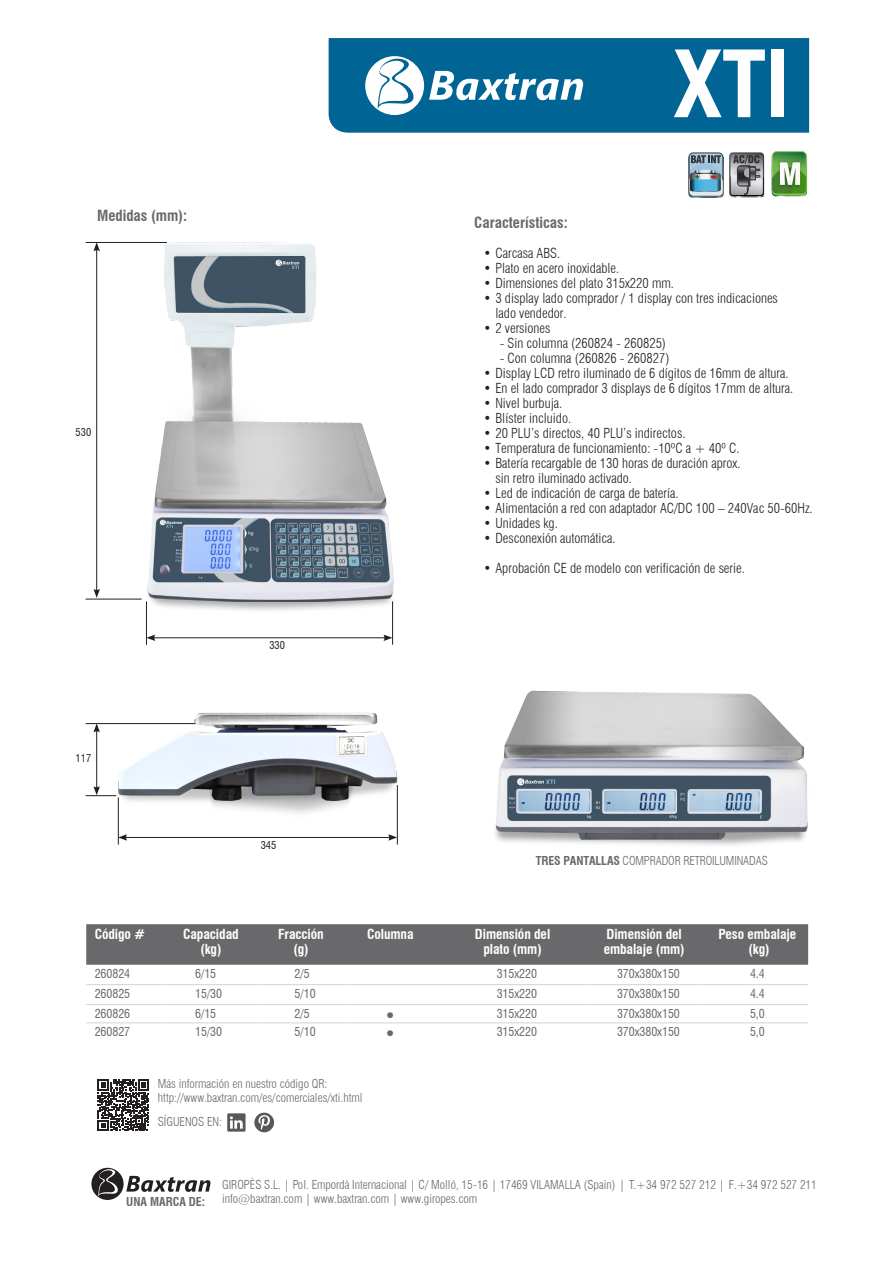
<style>
.page{position:relative;width:893px;height:1263px;background:#fff}
.page>*{position:absolute;margin:0;border:0;box-sizing:border-box;transform-origin:0 0}
.t1{font:700 condensed 90px "Swiss 721 BT";color:#fff}
.CARACTERISTICAS_I_FU{font:700 condensed 15px "Swiss 721 BT";color:#69696c}
.TITULAR_PEQ{font:700 condensed 15px "Swiss 721 BT";letter-spacing:-.005em;color:#69696c}
.PUNTS_DE_TEXTE{font:300 condensed 13.5px "Swiss 721 BT";color:#231f20}
.TITULARS_TAULES{font:700 condensed 13.5px "Swiss 721 BT";letter-spacing:-.005em;color:#fff}
.TITULAR_PEQ-2{font:700 condensed 13.5px "Swiss 721 BT";letter-spacing:-.005em;color:#fff}
.FAMILIES-PUNTS{font:700 13.5px "Arial";color:#69696c}
.cos_texte_capçal{font:300 condensed 12px "Swiss 721 BT";color:#69696c}
.TITULAR_PEQ-3{font:condensed 12px "Swiss 721 BT";letter-spacing:-.005em;color:#69696c}
.t2{font:700 condensed 12px "Swiss 721 BT";color:#69696c}
.LLETRES_COTES{font:condensed 10.5px "Swiss 721 BT";color:#231f20}
.s1{font-weight:700}
.s2{font-stretch:expanded}
</style>
<div class="page">
<hr style="left:96px;top:249px;width:1px;height:342px;background:#231f20">
<svg style="left:93px;top:589px;width:6px;height:9px"></svg>
<svg style="left:93px;top:243px;width:6px;height:8px"></svg>
<hr style="left:86px;top:599px;width:56px;height:1px;background:#231f20">
<hr style="left:86px;top:242px;width:81px;height:1px;background:#231f20">
<hr style="left:96px;top:730px;width:1px;height:59px;background:#231f20">
<svg style="left:93px;top:786px;width:6px;height:9px"></svg>
<svg style="left:93px;top:724px;width:6px;height:8px"></svg>
<hr style="left:86px;top:795px;width:30px;height:1px;background:#231f20">
<hr style="left:86px;top:723px;width:115px;height:1px;background:#231f20">
<img style="left:99px;top:242px;width:295px;height:389px">
<hr style="left:153px;top:637px;width:233px;height:1px;background:#231f20">
<svg style="left:147px;top:634px;width:8px;height:7px"></svg>
<svg style="left:383px;top:634px;width:9px;height:7px"></svg>
<hr style="left:146px;top:601px;width:1px;height:44px;background:#231f20">
<img style="left:99px;top:712px;width:299px;height:129px">
<img style="left:495px;top:690px;width:313px;height:155px">
<div style="left:329px;top:38px;width:480px;height:95px;background:#006494"></div>
<svg style="left:365px;top:56px;width:218px;height:59px"></svg>
<hr style="left:125px;top:837px;width:266px;height:1px;background:#231f20">
<svg style="left:119px;top:834px;width:8px;height:7px"></svg>
<svg style="left:388px;top:834px;width:9px;height:7px"></svg>
<hr style="left:118px;top:797px;width:1px;height:47px;background:#231f20">
<hr style="left:397px;top:785px;width:1px;height:59px;background:#231f20">
<svg style="left:91px;top:1168px;width:119px;height:32px"></svg>
<hr style="left:392px;top:601px;width:1px;height:44px;background:#231f20">
<svg style="left:227px;top:1113px;width:19px;height:19px"></svg>
<svg style="left:254px;top:1113px;width:20px;height:19px"></svg>
<svg style="left:98px;top:1079px;width:51px;height:52px"></svg>
<div style="left:86px;top:924px;width:722px;height:41px;background:#69696c"></div>
<hr style="left:86px;top:984px;width:79px;height:1px;background:#d0d4d8">
<hr style="left:165px;top:984px;width:91px;height:1px;background:#d0d4d8">
<hr style="left:256px;top:984px;width:90px;height:1px;background:#d0d4d8">
<hr style="left:346px;top:984px;width:89px;height:1px;background:#d0d4d8">
<hr style="left:435px;top:984px;width:155px;height:1px;background:#d0d4d8">
<hr style="left:590px;top:984px;width:108px;height:1px;background:#d0d4d8">
<hr style="left:698px;top:984px;width:110px;height:1px;background:#d0d4d8">
<hr style="left:86px;top:1004px;width:79px;height:1px;background:#d0d4d8">
<hr style="left:165px;top:1004px;width:91px;height:1px;background:#d0d4d8">
<hr style="left:256px;top:1004px;width:90px;height:1px;background:#d0d4d8">
<hr style="left:346px;top:1004px;width:89px;height:1px;background:#d0d4d8">
<hr style="left:435px;top:1004px;width:155px;height:1px;background:#d0d4d8">
<hr style="left:590px;top:1004px;width:108px;height:1px;background:#d0d4d8">
<hr style="left:698px;top:1004px;width:110px;height:1px;background:#d0d4d8">
<hr style="left:86px;top:1022px;width:79px;height:1px;background:#d0d4d8">
<hr style="left:165px;top:1022px;width:91px;height:1px;background:#d0d4d8">
<hr style="left:256px;top:1022px;width:90px;height:1px;background:#d0d4d8">
<hr style="left:346px;top:1022px;width:89px;height:1px;background:#d0d4d8">
<hr style="left:435px;top:1022px;width:155px;height:1px;background:#d0d4d8">
<hr style="left:590px;top:1022px;width:108px;height:1px;background:#d0d4d8">
<hr style="left:698px;top:1022px;width:110px;height:1px;background:#d0d4d8">
<svg style="left:688px;top:153px;width:76px;height:45px"></svg>
<img style="left:771px;top:151px;width:37px;height:46px">
<svg style="left:772px;top:152px;width:35px;height:44px"></svg>
<p class="TITULAR_PEQ" style="left:97px;top:207px;width:91px">Medidas (mm):</p>
<p class="LLETRES_COTES" style="left:76px;top:426px;width:17px">530</p>
<p class="LLETRES_COTES" style="left:269px;top:639px;width:17px">330</p>
<p class="LLETRES_COTES" style="left:76px;top:751px;width:17px">117</p>
<p class="LLETRES_COTES" style="left:261px;top:838px;width:17px">345</p>
<p class="TITULAR_PEQ-2" style="left:95px;top:926px;width:51px">Código #</p>
<p class="TITULARS_TAULES" style="left:183px;top:926px;width:57px">Capacidad</p>
<p class="TITULARS_TAULES" style="left:200px;top:941px;width:23px">(kg)</p>
<p class="TITULARS_TAULES" style="left:278px;top:926px;width:47px">Fracción</p>
<p class="TITULARS_TAULES" style="left:293px;top:941px;width:17px">(g)</p>
<p class="t1" style="left:673px;top:31px;width:118px">XTI</p>
<p class="t1" style="left:610px;top:78px;width:192px">BR16</p>
<p class="CARACTERISTICAS_I_FU" style="left:474px;top:213px;width:95px">Características:</p>
<p class="PUNTS_DE_TEXTE" style="left:483px;top:245px;width:78px">• Carcasa ABS.</p>
<p class="PUNTS_DE_TEXTE" style="left:483px;top:260px;width:137px">• Plato en acero inoxidable.</p>
<p class="PUNTS_DE_TEXTE" style="left:483px;top:275px;width:192px">• Dimensiones del plato 315x220 mm.</p>
<p class="PUNTS_DE_TEXTE" style="left:483px;top:290px;width:296px">• 3 display lado comprador / 1 display con tres indicaciones</p>
<p class="PUNTS_DE_TEXTE" style="left:495px;top:305px;width:73px">lado vendedor.</p>
<p class="PUNTS_DE_TEXTE" style="left:483px;top:320px;width:69px">• 2 versiones</p>
<p class="PUNTS_DE_TEXTE" style="left:500px;top:335px;width:168px">- Sin columna (260824 - 260825)</p>
<p class="PUNTS_DE_TEXTE" style="left:500px;top:350px;width:171px">- Con columna (260826 - 260827)</p>
<p class="PUNTS_DE_TEXTE" style="left:483px;top:365px;width:307px">• Display LCD retro iluminado de 6 dígitos de 16mm de altura.</p>
<p class="PUNTS_DE_TEXTE" style="left:483px;top:380px;width:311px">• En el lado comprador 3 displays de 6 dígitos 17mm de altura.</p>
<p class="PUNTS_DE_TEXTE" style="left:483px;top:395px;width:81px">• Nivel burbuja.</p>
<p class="PUNTS_DE_TEXTE" style="left:483px;top:410px;width:89px">• Blíster incluido.</p>
<p class="PUNTS_DE_TEXTE" style="left:483px;top:425px;width:204px">• 20 PLU’s directos, 40 PLU’s indirectos.</p>
<p class="PUNTS_DE_TEXTE" style="left:483px;top:440px;width:258px">• Temperatura de funcionamiento: -10ºC a + 40º C.</p>
<p class="PUNTS_DE_TEXTE" style="left:483px;top:455px;width:259px">• Batería recargable de 130 horas de duración aprox.</p>
<p class="PUNTS_DE_TEXTE" style="left:495px;top:470px;width:138px">sin retro iluminado activado.</p>
<p class="PUNTS_DE_TEXTE" style="left:483px;top:485px;width:197px">• Led de indicación de carga de batería.</p>
<p class="PUNTS_DE_TEXTE" style="left:483px;top:500px;width:331px">• Alimentación a red con adaptador AC/DC 100 – 240Vac 50-60Hz.</p>
<p class="PUNTS_DE_TEXTE" style="left:483px;top:515px;width:76px">• Unidades kg.</p>
<p class="PUNTS_DE_TEXTE" style="left:483px;top:530px;width:134px">• Desconexión automática.</p>
<p class="PUNTS_DE_TEXTE" style="left:483px;top:560px;width:263px">• Aprobación CE de modelo con verificación de serie.</p>
<p class="cos_texte_capçal" style="left:536px;top:854px;width:233px"><span class="s1">TRES PANTALLAS</span> COMPRADOR RETROILUMINADAS</p>
<p class="TITULARS_TAULES" style="left:367px;top:926px;width:48px">Columna</p>
<p class="TITULARS_TAULES" style="left:475px;top:926px;width:77px">Dimensión del</p>
<p class="TITULARS_TAULES" style="left:483px;top:941px;width:60px">plato (mm)</p>
<p class="TITULARS_TAULES" style="left:606px;top:926px;width:77px">Dimensión del</p>
<p class="TITULARS_TAULES" style="left:604px;top:941px;width:83px">embalaje (mm)</p>
<p class="TITULARS_TAULES" style="left:718px;top:926px;width:79px">Peso embalaje</p>
<p class="TITULARS_TAULES" style="left:748px;top:941px;width:23px">(kg)</p>
<p class="TITULAR_PEQ-3" style="left:95px;top:966px;width:37px">260824</p>
<p class="TITULAR_PEQ-3" style="left:195px;top:966px;width:23px">6/15</p>
<p class="TITULAR_PEQ-3" style="left:295px;top:966px;width:17px">2/5</p>
<p class="TITULAR_PEQ-3" style="left:497px;top:966px;width:42px">315x220</p>
<p class="TITULAR_PEQ-3" style="left:617px;top:966px;width:64px">370x380x150</p>
<p class="TITULAR_PEQ-3" style="left:750px;top:966px;width:16px">4.4</p>
<p class="TITULAR_PEQ-3" style="left:95px;top:986px;width:37px">260825</p>
<p class="TITULAR_PEQ-3" style="left:195px;top:986px;width:29px">15/30</p>
<p class="TITULAR_PEQ-3" style="left:295px;top:986px;width:23px">5/10</p>
<p class="TITULAR_PEQ-3" style="left:497px;top:986px;width:42px">315x220</p>
<p class="TITULAR_PEQ-3" style="left:617px;top:986px;width:64px">370x380x150</p>
<p class="TITULAR_PEQ-3" style="left:750px;top:986px;width:16px">4.4</p>
<p class="TITULAR_PEQ-3" style="left:95px;top:1006px;width:37px">260826</p>
<p class="TITULAR_PEQ-3" style="left:195px;top:1006px;width:23px">6/15</p>
<p class="TITULAR_PEQ-3" style="left:295px;top:1006px;width:17px">2/5</p>
<p class="FAMILIES-PUNTS" style="left:386px;top:1005px;width:10px">●</p>
<p class="TITULAR_PEQ-3" style="left:497px;top:1006px;width:42px">315x220</p>
<p class="TITULAR_PEQ-3" style="left:617px;top:1006px;width:64px">370x380x150</p>
<p class="TITULAR_PEQ-3" style="left:750px;top:1006px;width:16px">5,0</p>
<p class="TITULAR_PEQ-3" style="left:95px;top:1025px;width:37px">260827</p>
<p class="TITULAR_PEQ-3" style="left:195px;top:1025px;width:29px">15/30</p>
<p class="TITULAR_PEQ-3" style="left:295px;top:1025px;width:23px">5/10</p>
<p class="FAMILIES-PUNTS" style="left:386px;top:1023px;width:10px">●</p>
<p class="TITULAR_PEQ-3" style="left:497px;top:1025px;width:42px">315x220</p>
<p class="TITULAR_PEQ-3" style="left:617px;top:1025px;width:64px">370x380x150</p>
<p class="TITULAR_PEQ-3" style="left:750px;top:1025px;width:16px">5,0</p>
<p class="cos_texte_capçal" style="left:158px;top:1076px;width:171px">Más información en nuestro código QR:</p>
<p class="cos_texte_capçal" style="left:158px;top:1090px;width:206px">http://www.baxtran.com/es/comerciales/xti.html</p>
<p class="cos_texte_capçal" style="left:158px;top:1114px;width:66px">SÍGUENOS EN:</p>
<p class="cos_texte_capçal" style="left:222px;top:1177px;width:596px">GIROPÈS S.L. <span class="s2">|</span> Pol. Empordà Internacional <span class="s2">|</span> C/ Molló, 15-16 <span class="s2">|</span> 17469 VILAMALLA (Spain) <span class="s2">|</span> T.+34 972 527 212 <span class="s2">|</span> F.+34 972 527 211</p>
<p class="t2" style="left:126px;top:1195px;width:80px">UNA MARCA DE:</p>
<p class="cos_texte_capçal" style="left:222px;top:1191px;width:257px">info@baxtran.com <span class="s2">|</span> www.baxtran.com <span class="s2">|</span> www.giropes.com</p>
</div>
